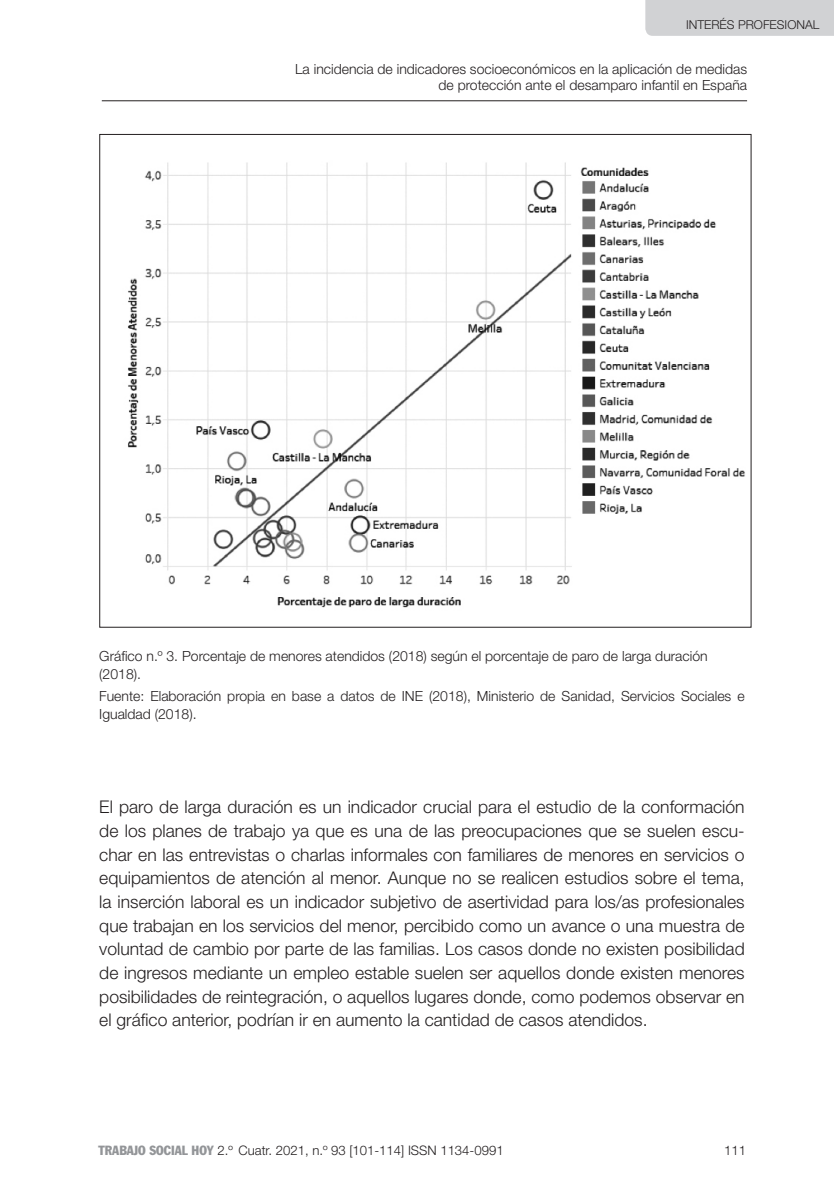
<style>
.page{position:relative;width:834px;height:1191px;background:#fff}
.page>*{position:absolute;margin:0;border:0;box-sizing:border-box;transform-origin:0 0}
.t1{font:300 17.5px/23.6px "Helvetica Neue";color:#231f20;text-align:justify}
.FUENTE_OK{font:300 14px/15.8px "Helvetica Neue";color:#231f20;text-align:right}
.FIGURA{font:300 14px/17.5px "Helvetica Neue";color:#231f20}
.t2{font:300 13.12px "Helvetica Neue";color:#231f20}
.t3{font:300 12.25px "Helvetica Neue";color:#231f20}
.s1{font-family:"Franklin Gothic";font-weight:400;font-stretch:condensed;color:#939598}
</style>
<div class="page">
<hr style="left:102px;top:100px;width:645px;height:1px;background:#231f20">
<div style="left:645px;top:0;width:188px;height:36px;background:#d1d2d4"></div>
<img style="left:128px;top:162px;width:617px;height:446px">
<p class="t3" style="left:686px;top:17px;width:135px">INTERÉS PROFESIONAL</p>
<p class="FUENTE_OK" style="left:295px;top:61px;width:453px">La incidencia de indicadores socioeconómicos en la aplicación de medidas de protección ante el desamparo infantil en España</p>
<p class="FIGURA" style="left:99px;top:647px;width:610px">Gráfico n.º 3. Porcentaje de menores atendidos (2018) según el porcentaje de paro de larga duración (2018).</p>
<p class="FUENTE_OK" style="left:99px;top:687px;width:646px;line-height:17.5px;text-align:left">Fuente: Elaboración propia en base a datos de INE (2018), Ministerio de Sanidad, Servicios Sociales e<br>Igualdad (2018).</p>
<p class="t1" style="left:99px;top:795px;width:646px">El paro de larga duración es un indicador crucial para el estudio de la conformación de los planes de trabajo ya que es una de las preocupaciones que se suelen escu&shy;char en las entrevistas o charlas informales con familiares de menores en servicios o equipamientos de atención al menor. Aunque no se realicen estudios sobre el tema, la inserción laboral es un indicador subjetivo de asertividad para los/as profesionales que trabajan en los servicios del menor, percibido como un avance o una muestra de voluntad de cambio por parte de las familias. Los casos donde no existen posibilidad de ingresos mediante un empleo estable suelen ser aquellos donde existen menores posibilidades de reintegración, o aquellos lugares donde, como podemos observar en el gráfico anterior, podrían ir en aumento la cantidad de casos atendidos.</p>
<p class="t2" style="left:99px;top:1142px;width:406px"><span class="s1">TRABAJO SOCIAL HOY</span> 2.º Cuatr. 2021, n.º 93 [101-114] ISSN 1134-0991</p>
<p class="t2" style="left:724px;top:1142px;width:23px">111</p>
</div>
